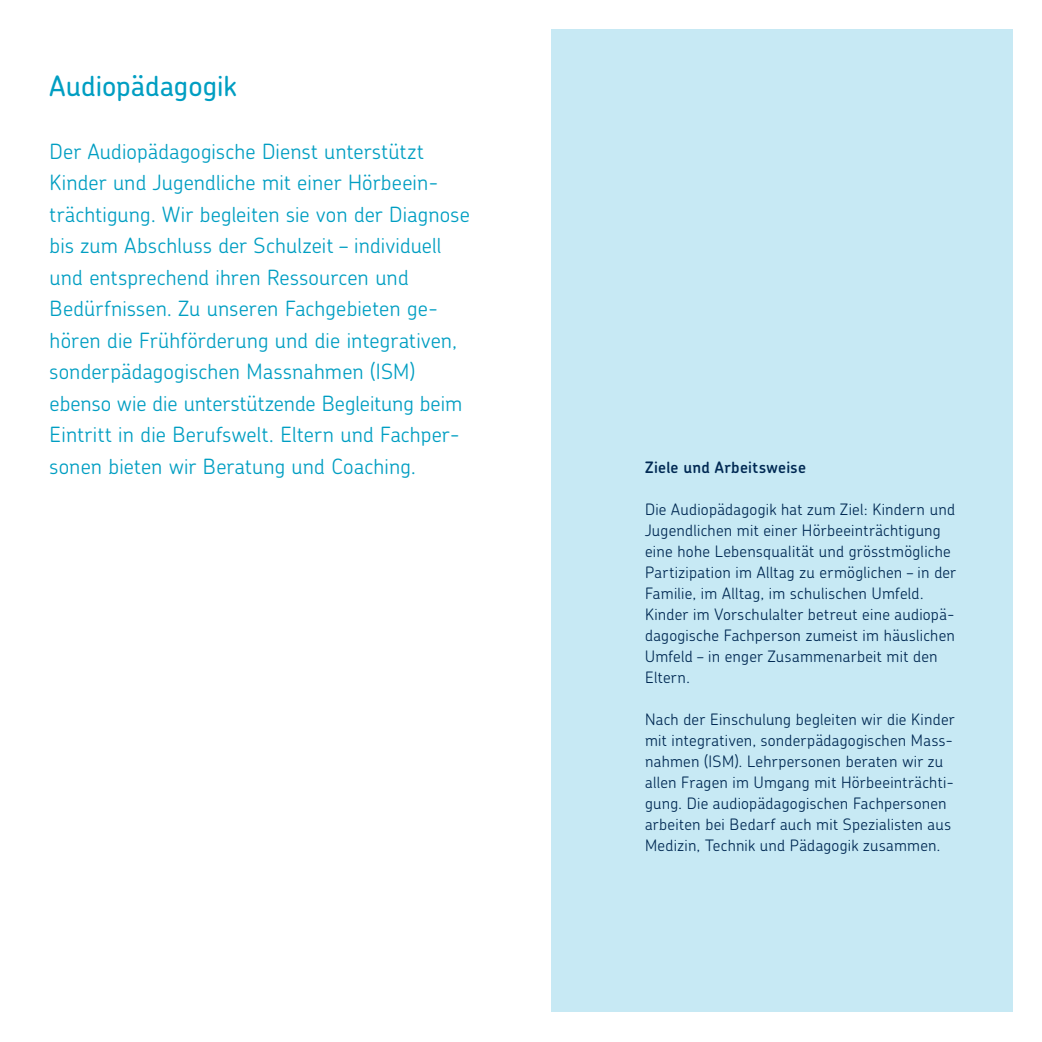
<style>
.page{position:relative;width:1042px;height:1042px;background:#fff}
.page>*{position:absolute;margin:0;border:0;box-sizing:border-box;transform-origin:0 0}
.t1{font:500 28px "Chevin";color:#009ec2}
.t2{font:300 21px/31.5px "Chevin";letter-spacing:.01em;color:#009ec2}
.t3{font:300 15.75px/21px "Chevin";letter-spacing:.02em;color:#002953}
.t4{font:600 15.75px "Chevin";letter-spacing:.02em;color:#002953}
</style>
<div class="page">
<div style="left:551px;top:30px;width:461px;height:982px;background:#c7e9f4"></div>
<h1 class="t1" style="left:50px;top:67px;width:188px">Audiopädagogik</h1>
<p class="t2" style="left:50px;top:135px;width:422px">Der Audiopädagogische Dienst unterstützt Kinder und Jugendliche mit einer Hörbeein&shy;trächtigung. Wir begleiten sie von der Diagnose bis zum Abschluss der Schulzeit – individuell und entsprechend ihren Ressourcen und Bedürfnissen. Zu unseren Fachgebieten ge&shy;hören die Frühförderung und die integrativen, sonderpädagogischen Massnahmen (ISM) ebenso wie die unterstützende Begleitung beim Eintritt in die Berufswelt. Eltern und Fachper&shy;sonen bieten wir Beratung und Coaching.</p>
<p class="t4" style="left:645px;top:457px;width:162px">Ziele und Arbeitsweise</p>
<p class="t3" style="left:645px;top:498px;width:313px">Die Audiopädagogik hat zum Ziel: Kindern und Jugendlichen mit einer Hörbeeinträchtigung eine hohe Lebensqualität und grösstmögliche Partizipation im Alltag zu ermöglichen – in der Familie, im Alltag, im schulischen Umfeld.<br>Kinder im Vorschulalter betreut eine audiopä&shy;dagogische Fachperson zumeist im häuslichen Umfeld – in enger Zusammenarbeit mit den Eltern.</p>
<p class="t3" style="left:645px;top:708px;width:311px">Nach der Einschulung begleiten wir die Kinder mit integrativen, sonderpädagogischen Mass&shy;nahmen (ISM). Lehrpersonen beraten wir zu allen Fragen im Umgang mit Hörbeeinträchti&shy;gung. Die audiopädagogischen Fachpersonen arbeiten bei Bedarf auch mit Spezialisten aus Medizin, Technik und Pädagogik zusammen.</p>
</div>
